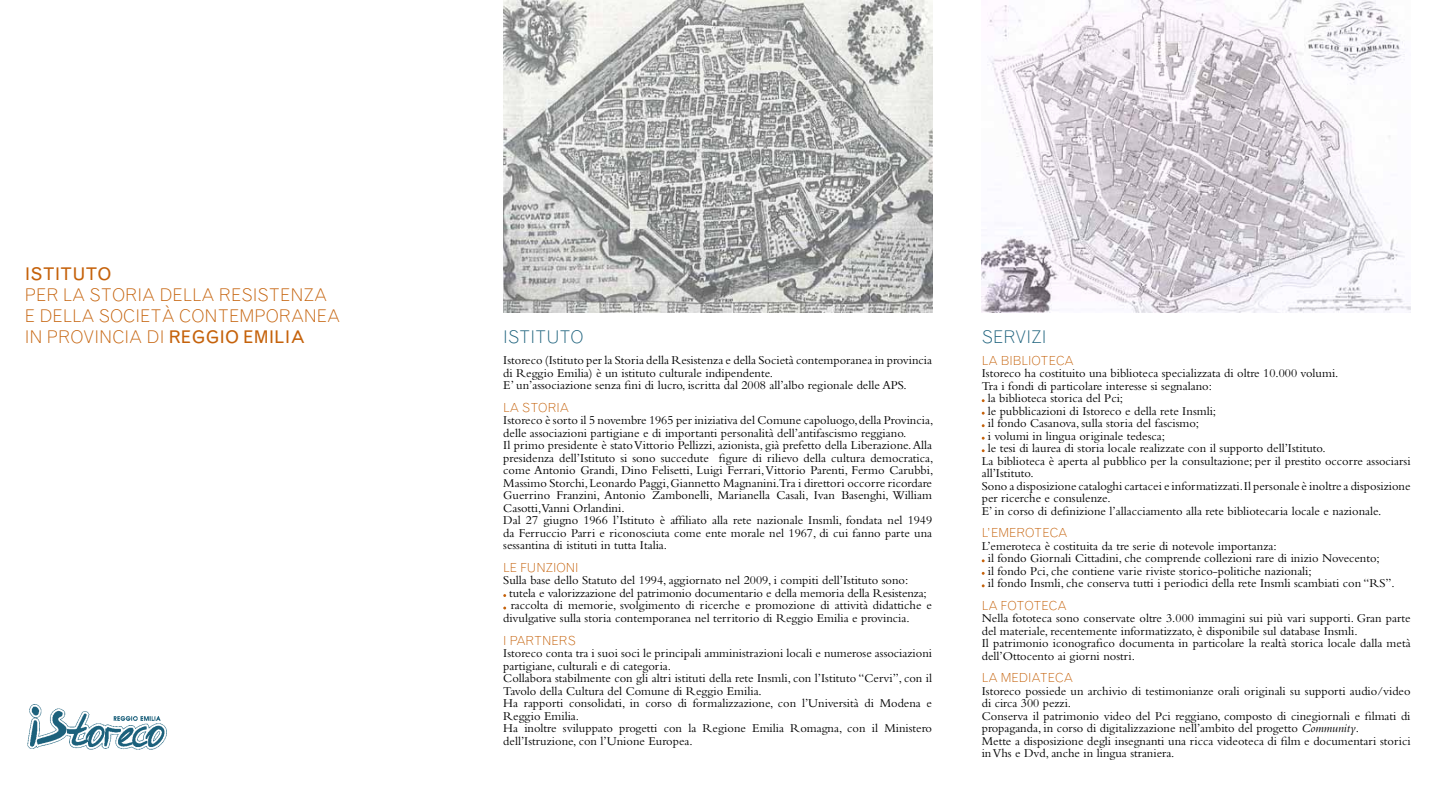
<style>
.page{position:relative;width:1449px;height:798px;background:#fff}
.page>*{position:absolute;margin:0;border:0;box-sizing:border-box;transform-origin:0 0}
.t1{font:300 17.5px/21px "Grotesque";color:#c5620b}
.t2{font:300 17.5px "Grotesque";color:#1c617c}
.t3{font:17.5px "Grotesque";color:#c5620b}
.t4{font:12.5px/12.5px "Bembo";color:#000}
.t5{font:300 12.5px "Grotesque";color:#c5620b}
.s1{font-weight:400}
.s2{font-style:italic}
</style>
<div class="page">
<img style="left:503px;top:0;width:429px;height:312px">
<img style="left:981px;top:0;width:429px;height:312px">
<img style="left:27px;top:704px;width:140px;height:46px">
<h1 class="t3" style="left:25px;top:264px;width:88px">ISTITUTO</h1>
<h1 class="t1" style="left:25px;top:284px;width:317px">PER LA STORIA DELLA RESISTENZA<br>E DELLA SOCIETÀ CONTEMPORANEA<br>IN PROVINCIA DI <span class="s1">REGGIO EMILIA</span></h1>
<h1 class="t2" style="left:503px;top:326px;width:82px">ISTITUTO</h1>
<h1 class="t2" style="left:981px;top:326px;width:66px">SERVIZI</h1>
<p class="t4" style="left:503px;top:354px;width:430px">Istoreco (Istituto per la Storia della Resistenza e della Società contemporanea in provincia di Reggio Emilia) è un istituto culturale indipendente.<br>E’ un’associazione senza fini di lucro, iscritta dal 2008 all’albo regionale delle APS.</p>
<p class="t5" style="left:503px;top:399px;width:67px">LA STORIA</p>
<p class="t4" style="left:503px;top:414px;width:432px">Istoreco è sorto il 5 novembre 1965 per iniziativa del Comune capoluogo, della Provincia, delle associazioni partigiane e di importanti personalità dell’antifascismo reggiano.<br>Il primo presidente è stato Vittorio Pellizzi, azionista, già prefetto della Liberazione. Alla presidenza dell’Istituto si sono succedute figure di rilievo della cultura democratica, come Antonio Grandi, Dino Felisetti, Luigi Ferrari, Vittorio Parenti, Fermo Carubbi, Massimo Storchi, Leonardo Paggi, Giannetto Magnanini.Tra i direttori occorre ricordare Guerrino Franzini, Antonio Zambonelli, Marianella Casali, Ivan Basenghi, William Casotti,Vanni Orlandini.<br>Dal 27 giugno 1966 l’Istituto è affiliato alla rete nazionale Insmli, fondata nel 1949 da Ferruccio Parri e riconosciuta come ente morale nel 1967, di cui fanno parte una sessantina di istituti in tutta Italia.</p>
<p class="t5" style="left:503px;top:559px;width:77px">LE FUNZIONI</p>
<p class="t4" style="left:503px;top:574px;width:406px">Sulla base dello Statuto del 1994, aggiornato nel 2009, i compiti dell’Istituto sono:</p>
<p class="t4" style="left:509px;top:586px;width:419px">tutela e valorizzazione del patrimonio documentario e della memoria della Resistenza;</p>
<p class="t4" style="left:511px;top:599px;width:423px">raccolta di memorie, svolgimento di ricerche e promozione di attività didattiche e</p>
<p class="t4" style="left:503px;top:611px;width:408px">divulgative sulla storia contemporanea nel territorio di Reggio Emilia e provincia.</p>
<p class="t5" style="left:503px;top:632px;width:74px">I PARTNERS</p>
<p class="t4" style="left:503px;top:646px;width:430px">Istoreco conta tra i suoi soci le principali amministrazioni locali e numerose associazioni partigiane, culturali e di categoria.<br>Collabora stabilmente con gli altri istituti della rete Insmli, con l’Istituto “Cervi”, con il Tavolo della Cultura del Comune di Reggio Emilia.<br>Ha rapporti consolidati, in corso di formalizzazione, con l’Università di Modena e Reggio Emilia.<br>Ha inoltre sviluppato progetti con la Regione Emilia Romagna, con il Ministero dell’Istruzione, con l’Unione Europea.</p>
<p class="t5" style="left:981px;top:352px;width:94px">LA BIBLIOTECA</p>
<p class="t4" style="left:981px;top:366px;width:358px">Istoreco ha costituito una biblioteca specializzata di oltre 10.000 volumi.</p>
<p class="t4" style="left:981px;top:379px;width:232px">Tra i fondi di particolare interesse si segnalano:</p>
<p class="t4" style="left:988px;top:391px;width:137px">la biblioteca storica del Pci;</p>
<p class="t4" style="left:988px;top:404px;width:230px">le pubblicazioni di Istoreco e della rete Insmli;</p>
<p class="t4" style="left:988px;top:416px;width:213px">il fondo Casanova, sulla storia del fascismo;</p>
<p class="t4" style="left:988px;top:429px;width:179px">i volumi in lingua originale tedesca;</p>
<p class="t4" style="left:988px;top:441px;width:339px">le tesi di laurea di storia locale realizzate con il supporto dell’Istituto.</p>
<p class="t4" style="left:981px;top:454px;width:430px">La biblioteca è aperta al pubblico per la consultazione; per il prestito occorre associarsi</p>
<p class="t4" style="left:981px;top:466px;width:53px">all’Istituto.</p>
<p class="t4" style="left:981px;top:479px;width:430px">Sono a disposizione cataloghi cartacei e informatizzati. Il personale è inoltre a disposizione</p>
<p class="t4" style="left:981px;top:491px;width:130px">per ricerche e consulenze.</p>
<p class="t4" style="left:981px;top:504px;width:401px">E’ in corso di definizione l’allacciamento alla rete bibliotecaria locale e nazionale.</p>
<p class="t5" style="left:981px;top:525px;width:87px">L’EMEROTECA</p>
<p class="t4" style="left:988px;top:539px;width:409px;text-indent:-6px">L’emeroteca è costituita da tre serie di notevole importanza:<br>il fondo Giornali Cittadini, che comprende collezioni rare di inizio Novecento;<br>il fondo Pci, che contiene varie riviste storico-politiche nazionali;<br>il fondo Insmli, che conserva tutti i periodici della rete Insmli scambiati con “RS”.</p>
<p class="t5" style="left:981px;top:597px;width:86px">LA FOTOTECA</p>
<p class="t4" style="left:981px;top:611px;width:430px">Nella fototeca sono conservate oltre 3.000 immagini sui più vari supporti. Gran parte del materiale, recentemente informatizzato, è disponibile sul database Insmli.<br>Il patrimonio iconografico documenta in particolare la realtà storica locale dalla metà dell’Ottocento ai giorni nostri.</p>
<p class="t5" style="left:981px;top:670px;width:93px">LA MEDIATECA</p>
<p class="t4" style="left:981px;top:684px;width:430px">Istoreco possiede un archivio di testimonianze orali originali su supporti audio/video di circa 300 pezzi.<br>Conserva il patrimonio video del Pci reggiano, composto di cinegiornali e filmati di propaganda, in corso di digitalizzazione nell’ambito del progetto <span class="s2">Community</span>.<br>Mette a disposizione degli insegnanti una ricca videoteca di film e documentari storici in Vhs e Dvd, anche in lingua straniera.</p>
</div>
